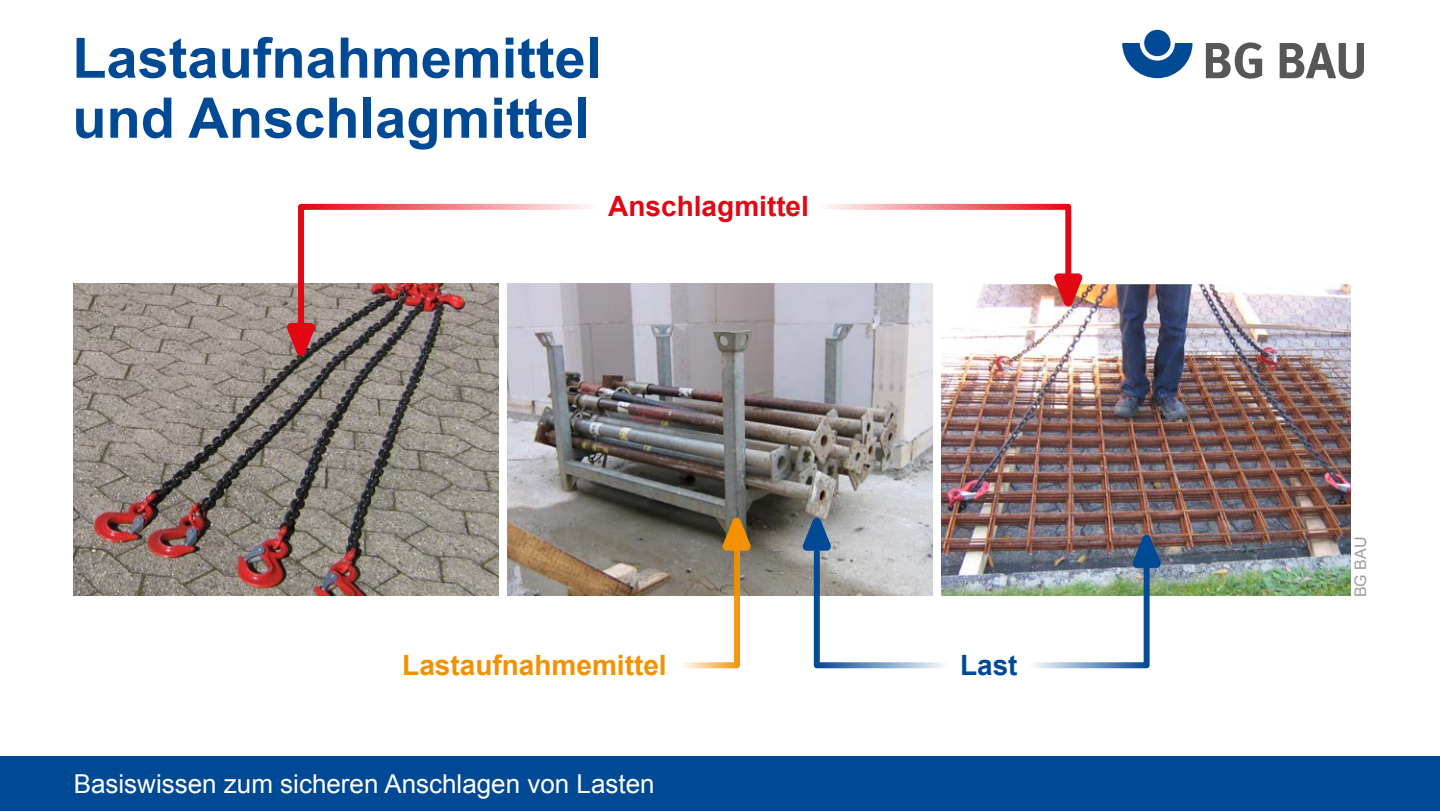
<style>
.page{position:relative;width:1440px;height:811px;background:#fff}
.page>*{position:absolute;margin:0;border:0;box-sizing:border-box;transform-origin:0 0}
.Headlines_Headline_H1_Folientitel_28_Pt{font:700 56px/60px "Arial";color:#004994}
.Folgeseiten_Copytext{font:700 28px "Arial";color:#f39200}
.Folgeseiten_Copytext-2{font:700 28px "Arial";color:#e30613}
.Folgeseiten_Copytext-3{font:700 28px "Arial";color:#004994}
.t1{font:26px "Arial";color:#fff}
.t2{font:16px "Arial";color:#9d9d9c}
</style>
<div class="page">
<div style="left:0;top:756px;width:1440px;height:54px;background:#004994"></div>
<svg style="left:1122px;top:43px;width:71px;height:35px"></svg>
<div style="left:1144px;top:30px;width:27px;height:26px;background:#004994;border-radius:50%"></div>
<svg style="left:1206px;top:42px;width:56px;height:37px"></svg>
<svg style="left:1280px;top:43px;width:84px;height:36px"></svg>
<img style="left:507px;top:283px;width:426px;height:312px">
<img style="left:74px;top:283px;width:425px;height:312px">
<img style="left:941px;top:284px;width:410px;height:311px">
<svg style="left:285px;top:203px;width:315px;height:155px"></svg>
<svg style="left:813px;top:203px;width:270px;height:105px"></svg>
<svg style="left:802px;top:515px;width:151px;height:154px"></svg>
<img style="left:1025px;top:532px;width:137px;height:137px">
<svg style="left:675px;top:515px;width:77px;height:154px"></svg>
<h1 class="Headlines_Headline_H1_Folientitel_28_Pt" style="left:72px;top:30px;width:530px">Lastaufnahmemittel und Anschlagmittel</h1>
<p class="Folgeseiten_Copytext-2" style="left:608px;top:187px;width:202px">Anschlagmittel</p>
<p class="Folgeseiten_Copytext" style="left:402px;top:646px;width:266px">Lastaufnahmemittel</p>
<p class="Folgeseiten_Copytext-3" style="left:960px;top:646px;width:59px">Last</p>
<p class="t1" style="left:74px;top:766px;width:582px">Basiswissen zum sicheren Anschlagen von Lasten</p>
<p class="t2" style="left:1350px;top:597px;width:62px;rotate:-90deg">BG BAU</p>
</div>
